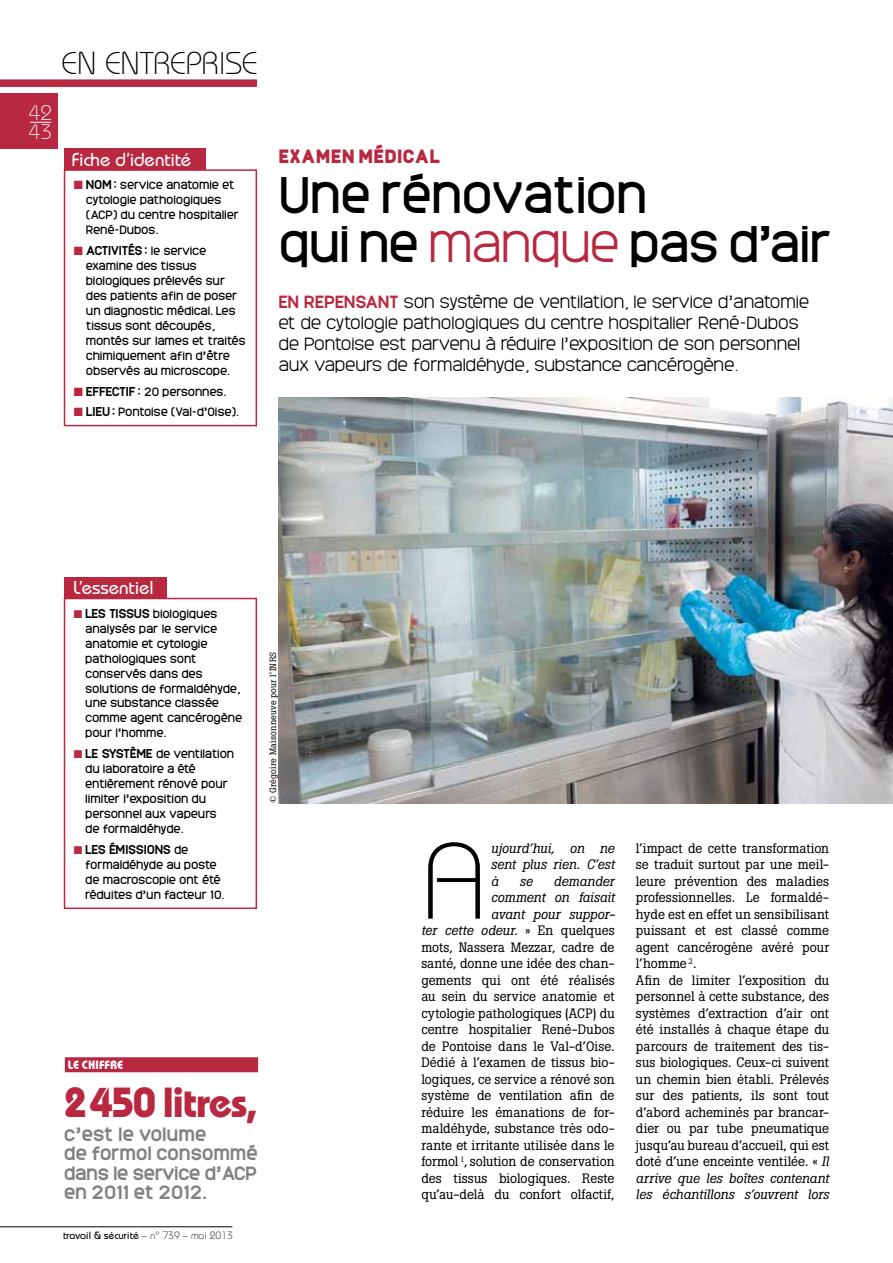
<style>
.page{position:relative;width:893px;height:1263px;background:#fff}
.page>*{position:absolute;margin:0;border:0;box-sizing:border-box;transform-origin:0 0}
.t1{font:300 107.25px "Bauhaus";color:#000}
.t2{font:48px/49.5px "Monark";letter-spacing:-.025em;color:#000}
.t3{font:700 42px "Bauhaus";letter-spacing:-.04em;color:#b82841}
.t4{font:300 31.5px "Bauhaus";letter-spacing:-.015em;color:#000}
.t5{font:300 21px/19.5px "Bauhaus";color:#fff}
.t6{font:500 18.75px "Bauhaus";letter-spacing:-.01em;color:#fff}
.t7{font:700 18px/19.5px "Monark";letter-spacing:-.03em;color:#808285}
.t8{font:900 18px "Monark";letter-spacing:.005em;color:#b82841}
.t9{font:300 16.5px/21px "Monark";letter-spacing:-.025em;color:#000}
.t10{font:700 16.5px "Monark";color:#b82841}
.t11{font:13.5px/16.5px "Boton";color:#000;text-align:right}
.t12{font:italic 13.5px/16.5px "Boton";color:#000;text-align:justify}
.t13{font:700 12px "Monark";letter-spacing:-.03em;color:#000}
.t14{font:700 12px "Bauhaus";letter-spacing:.01em;color:#fff}
.t15{font:11.25px/15px "Monark";letter-spacing:-.02em;color:#000}
.t16{font:500 10.5px "Bauhaus";color:#000}
.t17{font:9px "Boton";letter-spacing:.025em;color:#000}
.s1{color:#b82841}
.s2{font-weight:700;font-size:12px}
.s3{font-weight:400;font-size:11.25px}
.s4{font-weight:300;color:#b82841}
.s5{font-weight:300}
.s6{font-style:italic}
</style>
<div class="page">
<div style="left:0;top:79px;width:257px;height:8px;background:#b82841"></div>
<div style="left:0;top:93px;width:57px;height:56px;background:#b82841"></div>
<hr style="left:0;top:1226px;width:232px;height:1px;background:#000">
<svg style="left:30px;top:122px;width:21px;height:1px"></svg>
<div style="left:64px;top:149px;width:141px;height:21px;background:#b82841"></div>
<div style="left:64px;top:169px;width:193px;height:257px;border:2px solid #b82841"></div>
<div style="left:64px;top:598px;width:193px;height:311px;border:2px solid #b82841"></div>
<div style="left:64px;top:577px;width:103px;height:21px;background:#b82841"></div>
<div style="left:65px;top:1057px;width:193px;height:15px;background:#b82841"></div>
<img style="left:278px;top:397px;width:615px;height:406px">
<h3 class="t4" style="left:62px;top:45px;width:198px">EN ENTREPRISE</h3>
<h3 class="t5" style="left:29px;top:102px;width:25px">42<br>43</h3>
<h3 class="t6" style="left:72px;top:149px;width:121px">Fiche d’identité</h3>
<p class="t15" style="left:86px;top:177px;width:155px;text-indent:-12px"><span class="s1">■</span> <span class="s2">NOM :</span> service anatomie et cytologie pathologiques (ACP) du centre hospitalier<br>René-Dubos.</p>
<p class="t13" style="left:74px;top:242px;width:134px"><span class="s1">■</span> ACTIVITÉS : <span class="s3">le service</span></p>
<p class="t15" style="left:86px;top:258px;width:161px">examine des tissus biologiques prélevés sur des patients afin de poser un diagnostic médical. Les tissus sont découpés, montés sur lames et traités chimiquement afin d’être observés au microscope.</p>
<p class="t15" style="left:74px;top:383px;width:154px"><span class="s1">■</span> <span class="s2">EFFECTIF :</span> 20 personnes.</p>
<p class="t15" style="left:74px;top:404px;width:167px"><span class="s1">■</span> <span class="s2">LIEU :</span> Pontoise (Val-d’Oise).</p>
<h3 class="t8" style="left:278px;top:144px;width:164px">EXAMEN MÉDICAL</h3>
<h2 class="t2" style="left:278px;top:168px;width:556px">Une rénovation<br>qui ne <span class="s4">manque</span> pas d’air</h2>
<p class="t9" style="left:278px;top:291px;width:533px;text-indent:125px">son système de ventilation, le service d’anatomie et de cytologie pathologiques du centre hospitalier René-Dubos de Pontoise est parvenu à réduire l’exposition de son personnel aux vapeurs de formaldéhyde, substance cancérogène.</p>
<p class="t10" style="left:278px;top:290px;width:37px">En repensant</p>
<h3 class="t6" style="left:73px;top:576px;width:82px">L’essentiel</h3>
<p class="t15" style="left:85px;top:605px;width:159px;text-indent:-11px"><span class="s1">■</span> <span class="s2">LES TISSUS</span> biologiques analysés par le service anatomie et cytologie pathologiques sont conservés dans des solutions de formaldéhyde, une substance classée comme agent cancérogène pour l’homme.</p>
<p class="t15" style="left:85px;top:746px;width:151px;text-indent:-11px"><span class="s1">■</span> <span class="s2">LE SYSTÈME</span> de ventilation du laboratoire a été entièrement rénové pour limiter l’exposition du personnel aux vapeurs de formaldéhyde.</p>
<p class="t13" style="left:74px;top:841px;width:116px"><span class="s1">■</span> LES ÉMISSIONS <span class="s3">de</span></p>
<p class="t15" style="left:85px;top:857px;width:141px">formaldéhyde au poste de macroscopie ont été réduites d’un facteur 10.</p>
<p class="t17" style="left:268px;top:803px;width:153px;rotate:-90deg">© Grégoire Maisonneuve pour l’INRS</p>
<p class="t14" style="left:68px;top:1058px;width:57px">LE CHIFFRE</p>
<h3 class="t3" style="left:64px;top:1076px;width:196px">2450 LITRES,</h3>
<h3 class="t7" style="left:64px;top:1123px;width:196px">c’est le volume<br>de formol consommé dans le service d’ACP en 2011 et 2012.</h3>
<p class="t16" style="left:63px;top:1229px;width:171px">travail &amp; sécurité <span class="s5">– N° 739 – MAI 2013</span></p>
<h1 class="t1" style="left:421px;top:818px;width:53px">A</h1>
<p class="t12" style="left:491px;top:840px;width:125px">ujourd’hui, on ne sent plus rien. C’est à</p>
<p class="t11" style="left:421px;top:873px;width:195px"><span class="s6">demander<br>comment on faisait<br>avant pour suppor-<br>ter cette odeur.</span> » En quelques mots, Nassera Mezzar, cadre de santé, donne une idée des chan&shy;gements qui ont été réalisés au sein du service anatomie et cytologie pathologiques (ACP) du centre hospitalier René-Dubos de Pontoise dans le Val-d’Oise.<br>Dédié à l’examen de tissus bio&shy;logiques, ce service a rénové son système de ventilation afin de réduire les émanations de for&shy;maldéhyde, substance très odo&shy;rante et irritante utilisée dans le formol <sup>1</sup>, solution de conservation des tissus biologiques. Reste qu’au-delà du confort olfactif,</p>
<p class="t12" style="left:520px;top:873px;width:15px">se</p>
<p class="t11" style="left:636px;top:840px;width:195px;text-align:left">l’impact de cette transformation se traduit surtout par une meil&shy;leure prévention des maladies professionnelles. Le formaldé&shy;hyde est en effet un sensibilisant puissant et est classé comme agent cancérogène avéré pour l’homme <sup>2</sup>.<br>Afin de limiter l’exposition du personnel à cette substance, des systèmes d’extraction d’air ont été installés à chaque étape du parcours de traitement des tis&shy;sus biologiques. Ceux-ci suivent un chemin bien établi. Prélevés sur des patients, ils sont tout d’abord acheminés par brancar&shy;dier ou par tube pneumatique jusqu’au bureau d’accueil, qui est doté d’une enceinte ventilée. « <span class="s6">Il arrive que les boîtes contenant les échantillons s’ouvrent lors</span></p>
</div>
